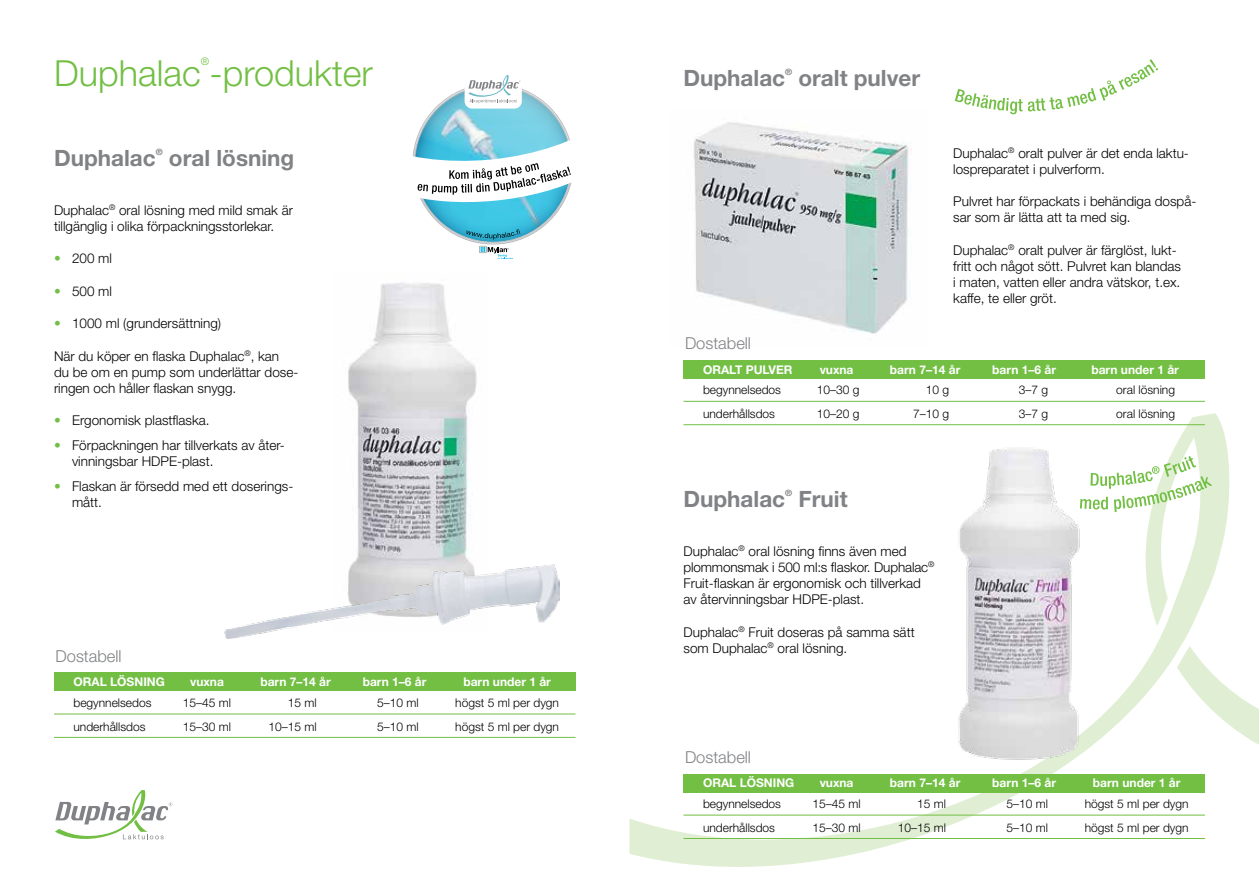
<style>
.page{position:relative;width:1259px;height:893px;background:#fff}
.page>*{position:absolute;margin:0;border:0;box-sizing:border-box;transform-origin:0 0}
.t1{font:300 36px "Helvetica Neue LT Std";color:#72bf44}
.t2{font:700 22.5px "Helvetica Neue LT Std";color:#808285}
.t3{font:300 16.5px "Helvetica Neue LT Std";color:#808285}
.t4{font:300 13.5px/16.2px "Helvetica Neue LT Std";color:#000}
.t5{font:300 12px "Helvetica Neue LT Std";color:#000}
.t6{font:700 12px "Helvetica Neue LT Std";color:#fff}
.t7{font:300 10.5px "Helvetica Neue LT Std";color:#72bf44}
.t8{font:700 8.7px "Helvetica Neue LT Std";color:#808285}
.s1{color:#72bf44}
</style>
<div class="page">
<img style="left:348px;top:282px;width:129px;height:282px">
<img style="left:693px;top:122px;width:219px;height:212px">
<svg style="left:629px;top:413px;width:601px;height:454px"></svg>
<svg style="left:1177px;top:646px;width:82px;height:105px"></svg>
<img style="left:225px;top:564px;width:334px;height:75px">
<img style="left:947px;top:437px;width:140px;height:327px">
<div style="left:54px;top:673px;width:521px;height:18px;background:#72bf44"></div>
<hr style="left:54px;top:714px;width:521px;height:1px;background:#72bf44">
<hr style="left:54px;top:737px;width:521px;height:1px;background:#72bf44">
<svg style="left:1080px;top:456px;width:132px;height:56px"></svg>
<svg style="left:954px;top:59px;width:204px;height:55px"></svg>
<svg style="left:412px;top:75px;width:160px;height:184px"></svg>
<div style="left:683px;top:360px;width:522px;height:19px;background:#72bf44"></div>
<hr style="left:683px;top:401px;width:522px;height:1px;background:#72bf44">
<hr style="left:683px;top:424px;width:522px;height:1px;background:#72bf44">
<div style="left:683px;top:774px;width:522px;height:18px;background:#72bf44"></div>
<hr style="left:683px;top:815px;width:522px;height:1px;background:#72bf44">
<hr style="left:683px;top:838px;width:522px;height:1px;background:#72bf44">
<svg style="left:55px;top:790px;width:117px;height:50px"></svg>
<p class="t7" style="left:201px;top:55px;width:10px">®</p>
<h1 class="t1" style="left:54px;top:51px;width:320px">Duphalac -produkter</h1>
<h2 class="t2" style="left:54px;top:144px;width:103px">Duphalac</h2>
<p class="t8" style="left:156px;top:146px;width:8px">®</p>
<h2 class="t2" style="left:169px;top:144px;width:127px">oral lösning</h2>
<p class="t4" style="left:54px;top:201px;width:240px">Duphalac<sup>®</sup> oral lösning med mild smak är tillgänglig i olika förpackningsstorlekar.</p>
<p class="t4" style="left:54px;top:250px;width:60px"><span class="s1">•</span> 200 ml</p>
<p class="t4" style="left:54px;top:282px;width:60px"><span class="s1">•</span> 500 ml</p>
<p class="t4" style="left:54px;top:315px;width:169px"><span class="s1">•</span> 1000 ml (grundersättning)</p>
<p class="t4" style="left:54px;top:347px;width:246px">När du köper en flaska Duphalac<sup>®</sup>, kan<br>du be om en pump som underlättar dose&shy;ringen och håller flaskan snygg.</p>
<p class="t4" style="left:54px;top:412px;width:157px"><span class="s1">•</span> Ergonomisk plastflaska.</p>
<p class="t4" style="left:72px;top:437px;width:213px;text-indent:-18px"><span class="s1">•</span> Förpackningen har tillverkats av åter&shy;vinningsbar HDPE-plast.</p>
<p class="t4" style="left:72px;top:478px;width:223px;text-indent:-18px"><span class="s1">•</span> Flaskan är försedd med ett doserings&shy;mått.</p>
<p class="t3" style="left:56px;top:646px;width:67px">Dostabell</p>
<p class="t6" style="left:74px;top:675px;width:93px">ORAL LÖSNING</p>
<p class="t6" style="left:190px;top:675px;width:35px">vuxna</p>
<p class="t6" style="left:260px;top:675px;width:72px">barn 7–14 år</p>
<p class="t6" style="left:363px;top:675px;width:65px">barn 1–6 år</p>
<p class="t6" style="left:463px;top:675px;width:89px">barn under 1 år</p>
<p class="t5" style="left:73px;top:695px;width:80px">begynnelsedos</p>
<p class="t5" style="left:183px;top:695px;width:50px">15–45 ml</p>
<p class="t5" style="left:288px;top:695px;width:30px">15 ml</p>
<p class="t5" style="left:377px;top:695px;width:43px">5–10 ml</p>
<p class="t5" style="left:455px;top:695px;width:105px">högst 5 ml per dygn</p>
<p class="t5" style="left:73px;top:719px;width:73px">underhållsdos</p>
<p class="t5" style="left:183px;top:719px;width:50px">15–30 ml</p>
<p class="t5" style="left:268px;top:719px;width:50px">10–15 ml</p>
<p class="t5" style="left:377px;top:719px;width:43px">5–10 ml</p>
<p class="t5" style="left:455px;top:719px;width:105px">högst 5 ml per dygn</p>
<h2 class="t2" style="left:683px;top:64px;width:103px">Duphalac</h2>
<p class="t8" style="left:785px;top:66px;width:8px">®</p>
<h2 class="t2" style="left:798px;top:64px;width:123px">oralt pulver</h2>
<p class="t4" style="left:953px;top:144px;width:237px">Duphalac<sup>®</sup> oralt pulver är det enda laktu&shy;lospreparatet i pulverform.</p>
<p class="t4" style="left:953px;top:193px;width:245px">Pulvret har förpackats i behändiga dospå&shy;sar som är lätta att ta med sig.</p>
<p class="t4" style="left:953px;top:242px;width:229px">Duphalac<sup>®</sup> oralt pulver är färglöst, lukt&shy;fritt och något sött. Pulvret kan blandas i maten, vatten eller andra vätskor, t.ex. kaffe, te eller gröt.</p>
<p class="t3" style="left:685px;top:333px;width:67px">Dostabell</p>
<p class="t6" style="left:703px;top:362px;width:91px">ORALT PULVER</p>
<p class="t6" style="left:819px;top:362px;width:35px">vuxna</p>
<p class="t6" style="left:890px;top:362px;width:72px">barn 7–14 år</p>
<p class="t6" style="left:992px;top:362px;width:65px">barn 1–6 år</p>
<p class="t6" style="left:1091px;top:362px;width:89px">barn under 1 år</p>
<p class="t5" style="left:703px;top:382px;width:80px">begynnelsedos</p>
<p class="t5" style="left:816px;top:382px;width:44px">10–30 g</p>
<p class="t5" style="left:925px;top:382px;width:25px">10 g</p>
<p class="t5" style="left:1018px;top:382px;width:31px">3–7 g</p>
<p class="t5" style="left:1116px;top:382px;width:60px">oral lösning</p>
<p class="t5" style="left:703px;top:406px;width:74px">underhållsdos</p>
<p class="t5" style="left:816px;top:406px;width:44px">10–20 g</p>
<p class="t5" style="left:913px;top:406px;width:38px">7–10 g</p>
<p class="t5" style="left:1018px;top:406px;width:31px">3–7 g</p>
<p class="t5" style="left:1116px;top:406px;width:60px">oral lösning</p>
<h2 class="t2" style="left:683px;top:485px;width:103px">Duphalac</h2>
<p class="t8" style="left:785px;top:487px;width:8px">®</p>
<h2 class="t2" style="left:798px;top:485px;width:51px">Fruit</h2>
<p class="t4" style="left:683px;top:542px;width:252px">Duphalac<sup>®</sup> oral lösning finns även med plommonsmak i 500 ml:s flaskor. Duphalac<sup>® </sup>Fruit-flaskan är ergonomisk och tillverkad av återvinningsbar HDPE-plast.</p>
<p class="t4" style="left:683px;top:623px;width:233px">Duphalac<sup>®</sup> Fruit doseras på samma sätt som Duphalac<sup>®</sup> oral lösning.</p>
<p class="t3" style="left:685px;top:747px;width:67px">Dostabell</p>
<p class="t6" style="left:703px;top:776px;width:93px">ORAL LÖSNING</p>
<p class="t6" style="left:819px;top:776px;width:35px">vuxna</p>
<p class="t6" style="left:890px;top:776px;width:72px">barn 7–14 år</p>
<p class="t6" style="left:992px;top:776px;width:65px">barn 1–6 år</p>
<p class="t6" style="left:1093px;top:776px;width:89px">barn under 1 år</p>
<p class="t5" style="left:703px;top:796px;width:80px">begynnelsedos</p>
<p class="t5" style="left:812px;top:796px;width:50px">15–45 ml</p>
<p class="t5" style="left:917px;top:796px;width:30px">15 ml</p>
<p class="t5" style="left:1006px;top:796px;width:43px">5–10 ml</p>
<p class="t5" style="left:1084px;top:796px;width:105px">högst 5 ml per dygn</p>
<p class="t5" style="left:703px;top:820px;width:74px">underhållsdos</p>
<p class="t5" style="left:812px;top:820px;width:50px">15–30 ml</p>
<p class="t5" style="left:898px;top:820px;width:50px">10–15 ml</p>
<p class="t5" style="left:1006px;top:820px;width:43px">5–10 ml</p>
<p class="t5" style="left:1084px;top:820px;width:105px">högst 5 ml per dygn</p>
</div>
